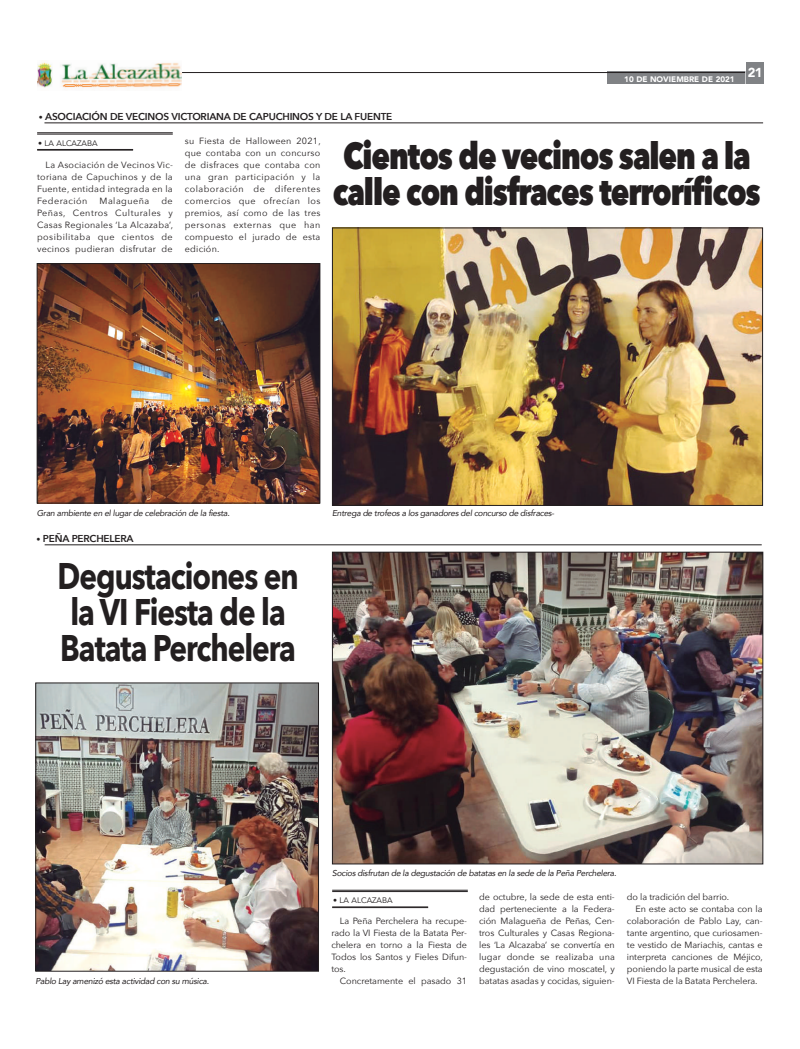
<style>
.page{position:relative;width:800px;height:1049px;background:#fff}
.page>*{position:absolute;margin:0;border:0;box-sizing:border-box;transform-origin:0 0}
.t1{font:800 37px/36px "Avenir Next";letter-spacing:-.035em;color:#231f20;scale:.8 1}
.t2{font:700 37px/36px "Avenir Next";letter-spacing:-.03em;color:#231f20;scale:.8 1}
.t3{font:600 10px "Avenir Next";letter-spacing:-.02em;color:#231f20}
.t4{font:9px/12px "Avenir Next";letter-spacing:-.005em;color:#231f20;text-align:justify}
.t5{font:9px "Avenir Next";letter-spacing:.05em;color:#231f20}
.t6{font:italic 8.5px "Avenir";letter-spacing:-.03em;color:#231f20}
.t7{font:8px "Avenir";color:#231f20}
.t8{font:900 8px "Avenir";color:#fff}
.s1{font-family:"Avenir";font-weight:400;font-size:8px}
</style>
<div class="page">
<img style="left:334px;top:554px;width:427px;height:308px">
<div style="left:332px;top:552px;width:431px;height:312px;border:1px solid #231f20"></div>
<hr style="left:332px;top:890px;width:135px;height:1px;background:#231f20">
<hr style="left:332px;top:891px;width:135px;height:1px;background:#231f20">
<hr style="left:332px;top:907px;width:96px;height:1px;background:#231f20">
<hr style="left:45px;top:545px;width:716px;height:1px;background:#231f20">
<hr style="left:37px;top:132px;width:136px;height:1px;background:#231f20">
<hr style="left:37px;top:134px;width:136px;height:1px;background:#231f20">
<hr style="left:37px;top:149px;width:96px;height:1px;background:#231f20">
<hr style="left:37px;top:150px;width:96px;height:1px;background:#231f20">
<img style="left:39px;top:265px;width:279px;height:236px">
<div style="left:37px;top:263px;width:283px;height:240px;border:1px solid #231f20"></div>
<div style="left:607px;top:72px;width:143px;height:12px;background:#808285"></div>
<hr style="left:182px;top:72px;width:563px;height:1px;background:#231f20">
<div style="left:745px;top:63px;width:18px;height:21px;background:#808285"></div>
<img style="left:38px;top:62px;width:144px;height:26px">
<hr style="left:44px;top:123px;width:719px;height:1px;background:#231f20">
<img style="left:334px;top:230px;width:426px;height:274px">
<div style="left:332px;top:228px;width:430px;height:278px;border:1px solid #231f20"></div>
<img style="left:37px;top:685px;width:280px;height:284px">
<div style="left:35px;top:683px;width:284px;height:288px;border:1px solid #231f20"></div>
<p class="t3" style="left:39px;top:110px;width:355px"><span class="s1">•</span> ASOCIACIÓN DE VECINOS VICTORIANA DE CAPUCHINOS Y DE LA FUENTE</p>
<p class="t8" style="left:624px;top:74px;width:140px">10 DE NOVIEMBRE DE 2021 <sup>21</sup></p>
<p class="t7" style="left:38px;top:138px;width:61px">• LA ALCAZABA</p>
<p class="t4" style="left:37px;top:159px;width:137px;text-indent:9px">La Asociación de Vecinos Vic&shy;toriana de Capuchinos y de la Fuente, entidad integrada en la Federación</p>
<p class="t4" style="left:37px;top:195px;width:137px;text-indent:124px">de Peñas, Centros Culturales y Casas Regionales ‘La Alcazaba’, posibilitaba que cientos de vecinos pudieran disfrutar de</p>
<p class="t5" style="left:99px;top:195px;width:51px">Malagueña</p>
<p class="t4" style="left:185px;top:135px;width:137px">su Fiesta de Halloween 2021, que contaba con un concurso de disfraces que contaba con una gran participación y la colaboración de diferentes comercios que ofrecían los premios, así como de las tres personas externas que han compuesto el jurado de esta edición.</p>
<h1 class="t1" style="left:333px;top:139px;width:536px">Cientos de vecinos salen a la calle con disfraces terroríficos</h1>
<p class="t6" style="left:37px;top:508px;width:194px">Gran ambiente en el lugar de celebración de la fiesta.</p>
<p class="t3" style="left:36px;top:532px;width:99px"><span class="s1">•</span> PEÑA PERCHELERA</p>
<h1 class="t2" style="left:57px;top:559px;width:303px">Degustaciones en la VI Fiesta de la<br>Batata Perchelera</h1>
<p class="t6" style="left:332px;top:508px;width:224px">Entrega de trofeos a los ganadores del concurso de disfraces-</p>
<p class="t6" style="left:35px;top:976px;width:175px">Pablo Lay amenizó esta actividad con su música.</p>
<p class="t6" style="left:332px;top:868px;width:286px">Socios disfrutan de la degustación de batatas en la sede de la Peña Perchelera.</p>
<p class="t4" style="left:331px;top:915px;width:137px;text-indent:9px">La Peña Perchelera ha recupe&shy;rado la VI Fiesta de la Batata Per&shy;chelera en torno a la Fiesta de Todos los Santos y Fieles Difun&shy;tos.</p>
<p class="t4" style="left:340px;top:975px;width:129px">Concretamente el pasado 31</p>
<p class="t4" style="left:479px;top:891px;width:137px">de octubre, la sede de esta enti&shy;dad perteneciente a la Federa&shy;ción Malagueña de Peñas, Cen&shy;tros Culturales y Casas Regiona&shy;les ‘La Alcazaba’ se convertía en lugar donde se realizaba una degustación de vino moscatel, y batatas asadas y cocidas, siguien-</p>
<p class="t4" style="left:626px;top:891px;width:104px">do la tradición del barrio.</p>
<p class="t7" style="left:333px;top:895px;width:61px">• LA ALCAZABA</p>
<p class="t4" style="left:635px;top:903px;width:129px">En este acto se contaba con la</p>
<p class="t4" style="left:626px;top:915px;width:137px">colaboración de Pablo Lay, can-</p>
<p class="t4" style="left:626px;top:927px;width:137px">tante argentino, que curiosamen-</p>
<p class="t4" style="left:626px;top:939px;width:137px">te vestido de Mariachis, cantas e</p>
<p class="t4" style="left:626px;top:951px;width:137px">interpreta canciones de Méjico,</p>
<p class="t4" style="left:626px;top:963px;width:137px">poniendo la parte musical de esta</p>
<p class="t4" style="left:626px;top:975px;width:132px">VI Fiesta de la Batata Perchelera.</p>
</div>
